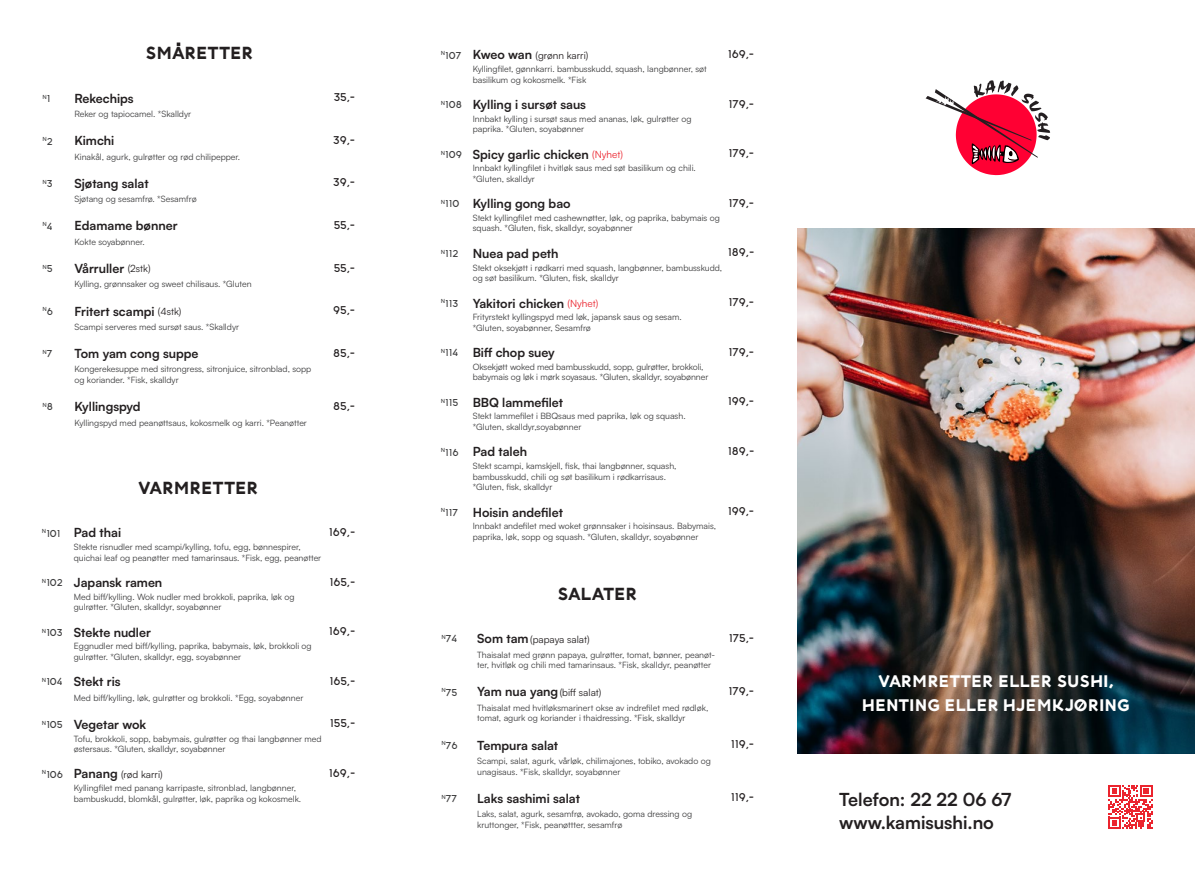
<style>
.page{position:relative;width:1195px;height:886px;background:#fff}
.page>*{position:absolute;margin:0;border:0;box-sizing:border-box;transform-origin:0 0}
.t1{font:700 18px/22.8px "Satoshi";color:#231f20}
.t2{font:700 17.5px "Kotori Rose";letter-spacing:-.01em;color:#231f20}
.t3{font:700 16.75px/24.4px "Kotori Rose";color:#fff;text-align:center}
.t4{font:700 12.5px "Satoshi";color:#231f20}
.t5{font:11.25px "Kotori Rose";color:#231f20}
.t6{font:10px "Satoshi";color:#231f20}
.t7{font:10px "Kotori Rose";color:#3e3e3f}
.t8{font:8.75px/10.5px "Satoshi";color:#3e3e3f}
.t9{font:5.88px "Kotori Rose";color:#3e3e3f}
.s1{font-family:"Kotori Rose";color:#3e3e3f}
.s2{font-weight:700;font-size:12.5px}
.s3{font-family:"Kotori Rose";font-weight:400;font-size:10px;color:#3e3e3f}
.s4{font-weight:400;font-size:10px;color:#eb242e}
.s5{font-size:10px}
.s6{font-weight:400;font-size:10px}
</style>
<div class="page">
<img style="left:797px;top:229px;width:397px;height:524px">
<svg style="left:925px;top:80px;width:124px;height:95px"></svg>
<svg style="left:1108px;top:785px;width:44px;height:44px"></svg>
<svg style="left:1074px;top:699px;width:12px;height:13px"></svg>
<h2 class="t2" style="left:145px;top:42px;width:110px">SMARETTER</h2>
<p class="t6" style="left:441px;top:48px;width:149px"><sup>N</sup><span class="s1">107</span> <span class="s2">Kweo wan</span> (grønn karri)</p>
<p class="t5" style="left:727px;top:47px;width:28px">169,-</p>
<p class="t8" style="left:472px;top:63px;width:235px">Kyllingfilet, gønnkarri. bambusskudd, squash, langbønner, søt basilikum og kokosmelk. *Fisk</p>
<h3 class="t4" style="left:441px;top:95px;width:146px"><sup>N</sup><span class="s3">108</span> Kylling i sursøt saus</h3>
<p class="t5" style="left:728px;top:97px;width:27px">179,-</p>
<p class="t8" style="left:472px;top:113px;width:220px">Innbakt kylling i sursøt saus med ananas, løk, gulrøtter og paprika. *Gluten, soyabønner</p>
<h3 class="t4" style="left:441px;top:145px;width:183px"><sup>N</sup><span class="s3">109</span> Spicy garlic chicken <span class="s4">(Nyhet)</span></h3>
<p class="t5" style="left:728px;top:147px;width:27px">179,-</p>
<p class="t8" style="left:472px;top:163px;width:224px">Innbakt kyllingfilet i hvitløk saus med søt basilikum og chili. *Gluten, skalldyr</p>
<h3 class="t4" style="left:441px;top:195px;width:131px"><sup>N</sup><span class="s3">110</span> Kylling gong bao</h3>
<p class="t5" style="left:728px;top:196px;width:27px">179,-</p>
<p class="t8" style="left:472px;top:212px;width:248px">Stekt kyllingfilet med cashewnøtter, løk, og paprika, babymais og squash. *Gluten, fisk, skalldyr, soyabønner</p>
<h3 class="t4" style="left:441px;top:244px;width:119px"><sup>N</sup><span class="s3">112</span> Nuea pad peth</h3>
<p class="t5" style="left:727px;top:246px;width:28px">189,-</p>
<p class="t8" style="left:472px;top:262px;width:251px">Stekt oksekjøtt i rødkarri med squash, langbønner, bambusskudd, og søt basilikum. *Gluten, fisk, skalldyr</p>
<h3 class="t4" style="left:441px;top:294px;width:159px"><sup>N</sup><span class="s3">113</span> Yakitori chicken <span class="s4">(Nyhet)</span></h3>
<p class="t5" style="left:728px;top:296px;width:27px">179,-</p>
<p class="t8" style="left:472px;top:311px;width:210px">Frityrstekt kyllingspyd med løk, japansk saus og sesam. *Gluten, soyabønner, Sesamfrø</p>
<h3 class="t4" style="left:441px;top:343px;width:115px"><sup>N</sup><span class="s3">114</span> Biff chop suey</h3>
<p class="t5" style="left:728px;top:345px;width:27px">179,-</p>
<p class="t8" style="left:472px;top:361px;width:237px">Oksekjøtt woked med bambusskudd, sopp, gulrøtter, brokkoli, babymais og løk i mørk soyasaus. *Gluten, skalldyr, soyabønner</p>
<h3 class="t4" style="left:441px;top:393px;width:124px"><sup>N</sup><span class="s3">115</span> BBQ lammefilet</h3>
<p class="t5" style="left:727px;top:395px;width:28px">199,-</p>
<p class="t8" style="left:472px;top:411px;width:214px">Stekt lammefilet i BBQsaus med paprika, løk og squash. *Gluten, skalldyr,soyabønner</p>
<h3 class="t4" style="left:441px;top:443px;width:88px"><sup>N</sup><span class="s3">116</span> Pad taleh</h3>
<p class="t5" style="left:727px;top:444px;width:28px">189,-</p>
<p class="t8" style="left:472px;top:460px;width:205px">Stekt scampi, kamskjell, fisk, thai langbønner, squash, bambusskudd, chili og søt basilikum i rødkarrisaus. *Gluten, fisk, skalldyr</p>
<h3 class="t4" style="left:441px;top:503px;width:123px"><sup>N</sup><span class="s3">117</span> Hoisin andefilet</h3>
<p class="t5" style="left:727px;top:505px;width:28px">199,-</p>
<p class="t8" style="left:472px;top:520px;width:245px">Innbakt andefilet med woket grønnsaker i hoisinsaus. Babymais, paprika, løk, sopp og squash. *Gluten, skalldyr, soyabønner</p>
<p class="t9" style="left:43px;top:93px;width:9px">N<span class="s5">1</span></p>
<h3 class="t4" style="left:74px;top:89px;width:61px">Rekechips</h3>
<p class="t5" style="left:334px;top:91px;width:23px">35,-</p>
<p class="t8" style="left:74px;top:108px;width:118px">Reker og tapiocamel. *Skalldyr</p>
<p class="t9" style="left:43px;top:136px;width:12px">N<span class="s5">2</span></p>
<h3 class="t4" style="left:74px;top:132px;width:41px">Kimchi</h3>
<p class="t5" style="left:333px;top:133px;width:23px">39,-</p>
<p class="t8" style="left:74px;top:151px;width:167px">Kinakål, agurk, gulrøtter og rød chilipepper.</p>
<p class="t9" style="left:43px;top:178px;width:12px">N<span class="s5">3</span></p>
<h3 class="t4" style="left:74px;top:174px;width:76px">Sjøtang salat</h3>
<p class="t5" style="left:333px;top:176px;width:23px">39,-</p>
<p class="t8" style="left:74px;top:194px;width:124px">Sjøtang og sesamfrø. *Sesamfrø</p>
<p class="t9" style="left:43px;top:221px;width:12px">N<span class="s5">4</span></p>
<h3 class="t4" style="left:74px;top:217px;width:105px">Edamame bønner</h3>
<p class="t5" style="left:333px;top:218px;width:23px">55,-</p>
<p class="t8" style="left:74px;top:236px;width:72px">Kokte soyabønner.</p>
<p class="t9" style="left:43px;top:263px;width:12px">N<span class="s5">5</span></p>
<h3 class="t4" style="left:74px;top:259px;width:78px">Vårruller <span class="s6">(2stk)</span></h3>
<p class="t5" style="left:333px;top:261px;width:23px">55,-</p>
<p class="t8" style="left:74px;top:279px;width:179px">Kylling, grønnsaker og sweet chilisaus. *Gluten</p>
<p class="t9" style="left:43px;top:306px;width:12px">N<span class="s5">6</span></p>
<h3 class="t4" style="left:74px;top:302px;width:108px">Fritert scampi <span class="s6">(4stk)</span></h3>
<p class="t5" style="left:333px;top:303px;width:23px">95,-</p>
<p class="t8" style="left:74px;top:321px;width:166px">Scampi serveres med sursøt saus. *Skalldyr</p>
<p class="t9" style="left:43px;top:348px;width:12px">N<span class="s5">7</span></p>
<h3 class="t4" style="left:74px;top:344px;width:126px">Tom yam cong suppe</h3>
<p class="t5" style="left:333px;top:346px;width:24px">85,-</p>
<p class="t8" style="left:74px;top:364px;width:238px">Kongerekesuppe med sitrongress, sitronjuice, sitronblad, sopp og koriander. *Fisk, skalldyr</p>
<p class="t9" style="left:43px;top:401px;width:12px">N<span class="s5">8</span></p>
<h3 class="t4" style="left:74px;top:398px;width:68px">Kyllingspyd</h3>
<p class="t5" style="left:333px;top:399px;width:24px">85,-</p>
<p class="t8" style="left:74px;top:417px;width:234px">Kyllingspyd med peanøttsaus, kokosmelk og karri. *Peanøtter</p>
<h2 class="t2" style="left:138px;top:477px;width:121px">VARMRETTER</h2>
<h3 class="t4" style="left:42px;top:524px;width:81px"><sup>N</sup><span class="s3">101</span> Pad thai</h3>
<p class="t5" style="left:329px;top:525px;width:28px">169,-</p>
<p class="t8" style="left:74px;top:541px;width:249px">Stekte risnudler med scampi/kylling, tofu, egg, bønnespirer, quichai leaf og peanøtter med tamarinsaus. *Fisk, egg, peanøtter</p>
<h3 class="t4" style="left:42px;top:573px;width:122px"><sup>N</sup><span class="s3">102</span> Japansk ramen</h3>
<p class="t5" style="left:329px;top:575px;width:27px">165,-</p>
<p class="t8" style="left:74px;top:591px;width:222px">Med biff/kylling. Wok nudler med brokkoli, paprika, løk og gulrøtter. *Gluten, skalldyr, soyabønner</p>
<h3 class="t4" style="left:42px;top:623px;width:110px"><sup>N</sup><span class="s3">103</span> Stekte nudler</h3>
<p class="t5" style="left:329px;top:625px;width:28px">169,-</p>
<p class="t8" style="left:74px;top:640px;width:239px">Eggnudler med biff/kylling, paprika, babymais, løk, brokkoli og gulrøtter. *Gluten, skalldyr, egg, soyabønner</p>
<h3 class="t4" style="left:42px;top:673px;width:80px"><sup>N</sup><span class="s3">104</span> Stekt ris</h3>
<p class="t5" style="left:329px;top:674px;width:27px">165,-</p>
<p class="t8" style="left:74px;top:692px;width:231px">Med biff/kylling, løk, gulrøtter og brokkoli. *Egg, soyabønner</p>
<h3 class="t4" style="left:42px;top:715px;width:106px"><sup>N</sup><span class="s3">105</span> Vegetar wok</h3>
<p class="t5" style="left:330px;top:717px;width:27px">155,-</p>
<p class="t8" style="left:74px;top:733px;width:249px">Tofu, brokkoli, sopp, babymais, gulrøtter og thai langbønner med østersaus. *Gluten, skalldyr, soyabønner</p>
<p class="t6" style="left:42px;top:767px;width:122px"><sup>N</sup><span class="s1">106</span> <span class="s2">Panang</span> (rød karri)</p>
<p class="t5" style="left:329px;top:766px;width:28px">169,-</p>
<p class="t8" style="left:74px;top:782px;width:229px">Kyllingfilet med panang karripaste, sitronblad, langbønner, bambuskudd, blomkål, gulrøtter, løk, paprika og kokosmelk.</p>
<h2 class="t2" style="left:557px;top:583px;width:82px">SALATER</h2>
<p class="t7" style="left:441px;top:633px;width:17px"><sup>N</sup>74</p>
<p class="t6" style="left:477px;top:632px;width:114px"><span class="s2">Som tam</span>(papaya salat)</p>
<p class="t5" style="left:728px;top:631px;width:27px">175,-</p>
<p class="t8" style="left:477px;top:649px;width:239px">Thaisalat med grønn papaya, gulrøtter, tomat, bønner, peanøt&shy;ter, hvitløk og chili med tamarinsaus. *Fisk, skalldyr, peanøtter</p>
<p class="t7" style="left:441px;top:686px;width:17px"><sup>N</sup>75</p>
<p class="t6" style="left:477px;top:685px;width:126px"><span class="s2">Yam nua yang</span>(biff salat)</p>
<p class="t5" style="left:728px;top:684px;width:27px">179,-</p>
<p class="t8" style="left:477px;top:702px;width:232px">Thaisalat med hvitløksmarinert okse av indrefilet med rødløk, tomat, agurk og koriander i thaidressing. *Fisk, skalldyr</p>
<p class="t7" style="left:441px;top:739px;width:18px"><sup>N</sup>76</p>
<h3 class="t4" style="left:477px;top:736px;width:82px">Tempura salat</h3>
<p class="t5" style="left:730px;top:738px;width:25px">119,-</p>
<p class="t8" style="left:477px;top:755px;width:235px">Scampi, salat, agurk, vårløk, chilimajones, tobiko, avokado og unagisaus. *Fisk, skalldyr, soyabønner</p>
<p class="t7" style="left:441px;top:792px;width:17px"><sup>N</sup>77</p>
<h3 class="t4" style="left:477px;top:789px;width:104px">Laks sashimi salat</h3>
<p class="t5" style="left:730px;top:791px;width:25px">119,-</p>
<p class="t8" style="left:477px;top:808px;width:216px">Laks, salat, agurk, sesamfrø, avokado, goma dressing og kruttonger, *Fisk, peanøttter, sesamfrø</p>
<h3 class="t3" style="left:862px;top:668px;width:269px">VARMRETTER ELLER SUSHI,<br>HENTING ELLER HJEMKJORING</h3>
<h1 class="t1" style="left:839px;top:787px;width:173px">Telefon: 22 22 06 67 www.kamisushi.no</h1>
</div>
